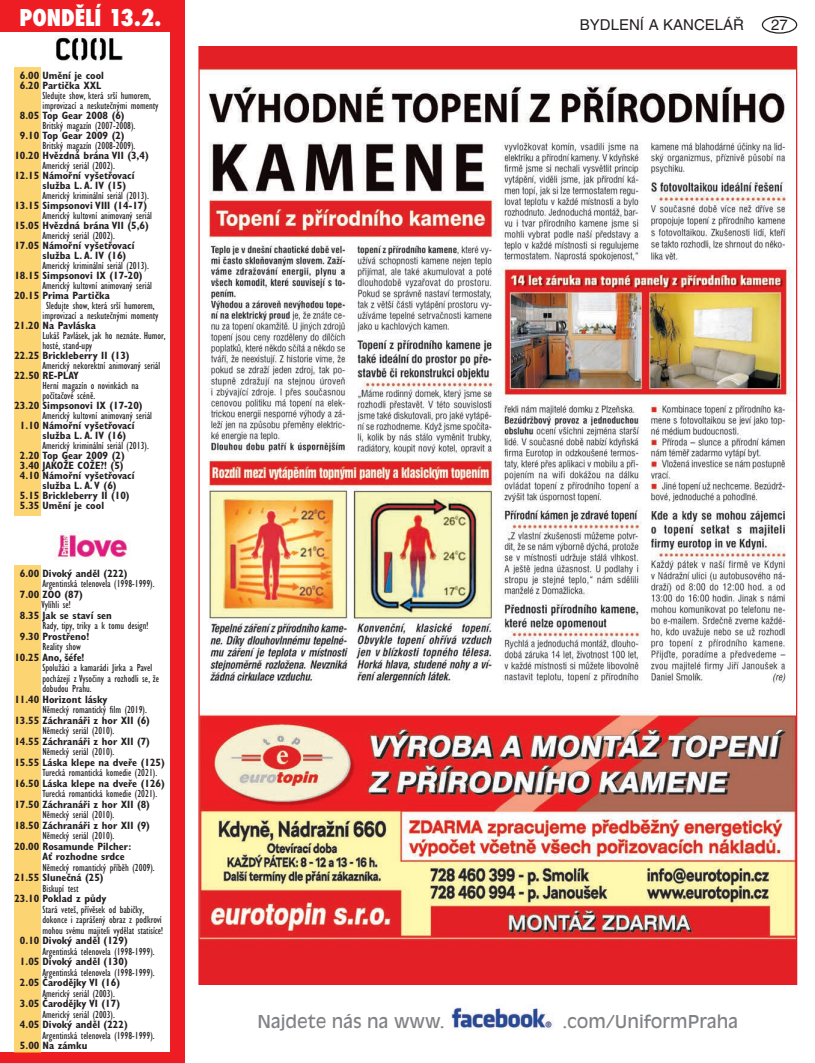
<style>
.page{position:relative;width:815px;height:1063px;background:#fff}
.page>*{position:absolute;margin:0;border:0;box-sizing:border-box;transform-origin:0 0}
.t1{font:800 condensed 22.5px "Futura";color:#fff}
.t2{font:17.5px "Antique Olive CE";color:#808285}
.t3{font:15px "Helvetica CE";color:#231f20}
.t4{font:condensed 10.62px/10px "Gill Sans CE";color:#231f20}
.t5{font:700 condensed 10.62px/10px "Gill Sans CE";color:#231f20}
</style>
<div class="page">
<div style="left:762px;top:16px;width:35px;height:18px;border:1px solid #231f20;border-radius:50%"></div>
<img style="left:451px;top:1007px;width:103px;height:23px">
<div style="left:0;top:0;width:184px;height:32px;background:#ee1d23"></div>
<img style="left:55px;top:36px;width:67px;height:25px">
<div style="left:170px;top:0;width:14px;height:1063px;background:#ee1d23"></div>
<div style="left:0;top:1052px;width:174px;height:11px;background:#ee1d23"></div>
<div style="left:14px;top:67px;width:27px;height:449px;background:#fdd472"></div>
<img style="left:55px;top:531px;width:75px;height:29px">
<div style="left:14px;top:565px;width:27px;height:487px;background:#fdd472"></div>
<img style="left:200px;top:48px;width:595px;height:935px">
<h1 class="t1" style="left:20px;top:2px;width:143px">PONDĚLÍ 13.2.</h1>
<p class="t5" style="left:20px;top:71px;width:86px">6.00 Umění je cool<br>6.20 Partička XXL</p>
<p class="t4" style="left:43px;top:91px;width:118px">Sledujte show, která srší humorem, improvizací a neskutečnými momenty</p>
<p class="t5" style="left:20px;top:111px;width:106px">8.05 Top Gear 2008 (6)</p>
<p class="t4" style="left:43px;top:121px;width:94px">Britský magazín (2007-2008).</p>
<p class="t5" style="left:20px;top:131px;width:106px">9.10 Top Gear 2009 (2)</p>
<p class="t4" style="left:43px;top:141px;width:94px">Britský magazín (2008-2009).</p>
<p class="t5" style="left:14px;top:151px;width:136px">10.20 Hvězdná brána VII (3,4)</p>
<p class="t4" style="left:43px;top:161px;width:74px">Americký seriál (2002).</p>
<p class="t5" style="left:43px;top:171px;width:94px;text-indent:-28px">12.15 Námořní vyšetřovací služba L. A. IV (15)</p>
<p class="t4" style="left:43px;top:191px;width:108px">Americký kriminální seriál (2013).</p>
<p class="t5" style="left:14px;top:201px;width:134px">13.15 Simpsonovi VIII (14-17)</p>
<p class="t4" style="left:43px;top:211px;width:111px">Americký kultovní animovaný seriál</p>
<p class="t5" style="left:14px;top:221px;width:136px">15.05 Hvězdná brána VII (5,6)</p>
<p class="t4" style="left:43px;top:231px;width:74px">Americký seriál (2002).</p>
<p class="t5" style="left:43px;top:241px;width:94px;text-indent:-28px">17.05 Námořní vyšetřovací služba L. A. IV (16)</p>
<p class="t4" style="left:43px;top:261px;width:108px">Americký kriminální seriál (2013).</p>
<p class="t5" style="left:14px;top:271px;width:130px">18.15 Simpsonovi IX (17-20)</p>
<p class="t4" style="left:43px;top:281px;width:111px">Americký kultovní animovaný seriál</p>
<p class="t5" style="left:14px;top:291px;width:97px">20.15 Prima Partička</p>
<p class="t4" style="left:43px;top:301px;width:118px;text-align:center">Sledujte show, která srší humorem, improvizací a neskutečnými momenty</p>
<p class="t5" style="left:14px;top:321px;width:83px">21.20 Na Pavláska</p>
<p class="t4" style="left:42px;top:331px;width:125px">Lukáš Pavlásek, jak ho neznáte. Humor, hosté, stand-upy</p>
<p class="t5" style="left:14px;top:351px;width:117px">22.25 Brickleberry II (13)</p>
<p class="t4" style="left:43px;top:361px;width:119px">Americký nekorektní animovaný seriál</p>
<p class="t5" style="left:14px;top:371px;width:66px">22.50 RE-PLAY</p>
<p class="t4" style="left:43px;top:381px;width:98px">Herní magazín o novinkách na počítačové scéně.</p>
<p class="t5" style="left:14px;top:401px;width:130px">23.20 Simpsonovi IX (17-20)</p>
<p class="t4" style="left:43px;top:411px;width:111px">Americký kultovní animovaný seriál</p>
<p class="t5" style="left:43px;top:421px;width:94px;text-indent:-23px">1.10 Námořní vyšetřovací služba L. A. IV (16)</p>
<p class="t4" style="left:43px;top:441px;width:108px">Americký kriminální seriál (2013).</p>
<p class="t5" style="left:20px;top:451px;width:106px">2.20 Top Gear 2009 (2)</p>
<p class="t5" style="left:20px;top:461px;width:105px">3.40 JAKOŽE COŽE?! (5)</p>
<p class="t5" style="left:20px;top:471px;width:116px">4.10 Námořní vyšetřovací</p>
<p class="t5" style="left:43px;top:481px;width:76px">služba L. A. V (6)</p>
<p class="t5" style="left:20px;top:491px;width:111px">5.15 Brickleberry II (10)</p>
<p class="t5" style="left:20px;top:501px;width:86px">5.35 Umění je cool</p>
<p class="t5" style="left:20px;top:568px;width:109px">6.00 Divoký anděl (222)</p>
<p class="t4" style="left:43px;top:579px;width:114px">Argentinská telenovela (1998-1999).</p>
<p class="t5" style="left:20px;top:589px;width:65px">7.00 ZOO (87)</p>
<p class="t4" style="left:41px;top:600px;width:31px">Vylíhli se!</p>
<p class="t5" style="left:20px;top:610px;width:93px">8.35 Jak se staví sen</p>
<p class="t4" style="left:42px;top:621px;width:107px">Rady, tipy, triky a k tomu design!</p>
<p class="t5" style="left:20px;top:631px;width:71px">9.30 Prostřeno!</p>
<p class="t4" style="left:43px;top:642px;width:40px">Reality show</p>
<p class="t5" style="left:14px;top:652px;width:72px">10.25 Ano, šéfe!</p>
<p class="t4" style="left:42px;top:663px;width:118px;line-height:10.5px">Spolužáci a kamarádi Jirka a Pavel pocházejí z Vysočiny a rozhodli se, že dobudou Prahu.</p>
<p class="t5" style="left:14px;top:694px;width:95px">11.40 Horizont lásky</p>
<p class="t4" style="left:43px;top:705px;width:106px">Německý romantický film (2019).</p>
<p class="t5" style="left:14px;top:715px;width:137px">13.55 Záchranáři z hor XII (6)</p>
<p class="t4" style="left:43px;top:726px;width:73px">Německý seriál (2010).</p>
<p class="t5" style="left:14px;top:736px;width:137px">14.55 Záchranáři z hor XII (7)</p>
<p class="t4" style="left:43px;top:747px;width:73px">Německý seriál (2010).</p>
<p class="t5" style="left:14px;top:757px;width:152px">15.55 Láska klepe na dveře (125)</p>
<p class="t4" style="left:43px;top:768px;width:116px">Turecká romantická komedie (2021).</p>
<p class="t5" style="left:14px;top:778px;width:152px">16.50 Láska klepe na dveře (126)</p>
<p class="t4" style="left:43px;top:789px;width:116px">Turecká romantická komedie (2021).</p>
<p class="t5" style="left:14px;top:799px;width:137px">17.50 Záchranáři z hor XII (8)</p>
<p class="t4" style="left:43px;top:810px;width:73px">Německý seriál (2010).</p>
<p class="t5" style="left:14px;top:820px;width:137px">18.50 Záchranáři z hor XII (9)</p>
<p class="t4" style="left:43px;top:831px;width:73px">Německý seriál (2010).</p>
<p class="t5" style="left:43px;top:841px;width:90px;line-height:10.5px;text-indent:-28px">20.00 Rosamunde Pilcher:<br>Ať rozhodne srdce</p>
<p class="t4" style="left:43px;top:862px;width:114px">Německý romantický příběh (2009).</p>
<p class="t5" style="left:14px;top:873px;width:91px">21.55 Slunečná (25)</p>
<p class="t4" style="left:42px;top:883px;width:38px">Biskupí test</p>
<p class="t5" style="left:14px;top:894px;width:94px">23.10 Poklad z půdy</p>
<p class="t4" style="left:42px;top:904px;width:122px;line-height:10.5px">Stará veteš, přívěsek od babičky, dokonce i zaprášený obraz z podkroví mohou svému majiteli vydělat statisíce!</p>
<p class="t5" style="left:20px;top:936px;width:109px">0.10 Divoký anděl (129)</p>
<p class="t4" style="left:43px;top:946px;width:114px">Argentinská telenovela (1998-1999).</p>
<p class="t5" style="left:20px;top:957px;width:109px">1.05 Divoký anděl (130)</p>
<p class="t4" style="left:43px;top:967px;width:114px">Argentinská telenovela (1998-1999).</p>
<p class="t5" style="left:20px;top:978px;width:102px">2.05 Čarodějky VI (16)</p>
<p class="t4" style="left:43px;top:988px;width:74px">Americký seriál (2003).</p>
<p class="t5" style="left:20px;top:999px;width:102px">3.05 Čarodějky VI (17)</p>
<p class="t4" style="left:43px;top:1009px;width:74px">Americký seriál (2003).</p>
<p class="t5" style="left:20px;top:1020px;width:109px">4.05 Divoký anděl (222)</p>
<p class="t4" style="left:43px;top:1030px;width:114px">Argentinská telenovela (1998-1999).</p>
<p class="t5" style="left:20px;top:1041px;width:69px">5.00 Na zámku</p>
<h3 class="t3" style="left:580px;top:16px;width:166px">BYDLENÍ A KANCELÁŘ</h3>
<h3 class="t3" style="left:771px;top:16px;width:18px">27</h3>
<h2 class="t2" style="left:257px;top:1012px;width:189px">Najdete nás na www.</h2>
<h2 class="t2" style="left:562px;top:1012px;width:177px">.com/UniformPraha</h2>
</div>
